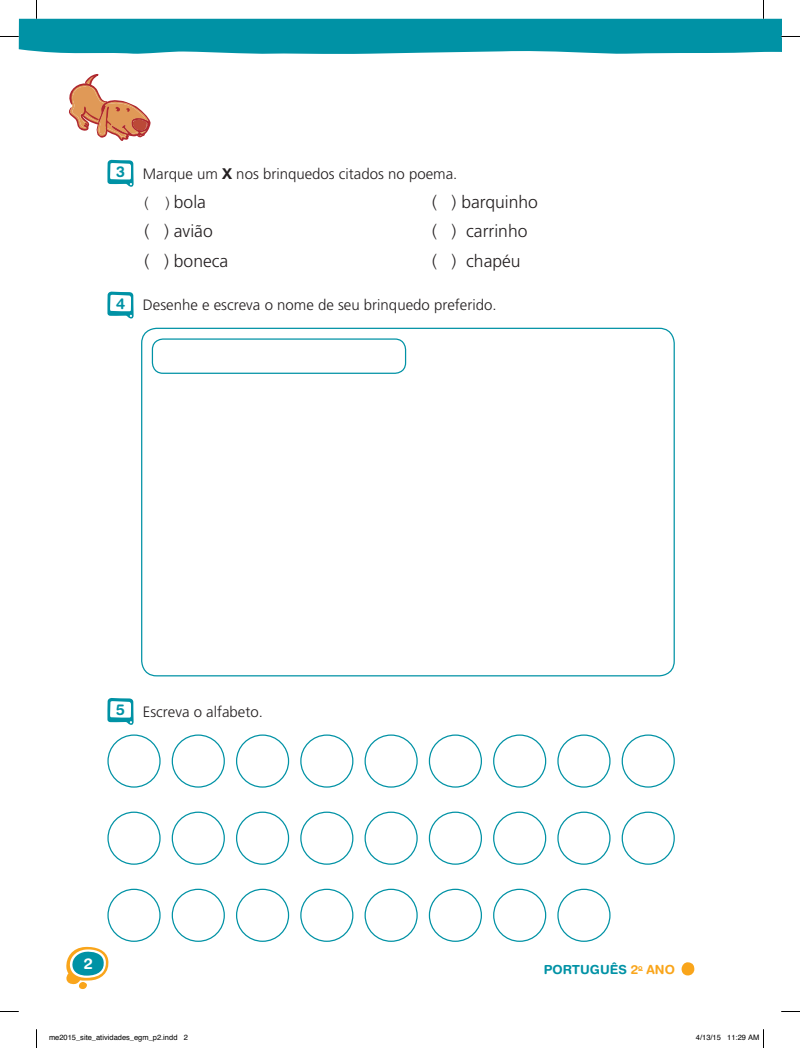
<style>
.page{position:relative;width:800px;height:1048px;background:#fff}
.page>*{position:absolute;margin:0;border:0;box-sizing:border-box;transform-origin:0 0}
.t1{font:300 17.5px/29.4px "Frutiger LT Std";color:#231f20}
.t2{font:300 15px "Frutiger LT Std";color:#231f20}
.t3{font:700 15px "Helvetica Rounded LT Std";color:#fff}
.t4{font:700 12.5px "Helvetica Rounded LT Std";color:#0092a5}
.t5{font:7.5px "Helvetica";color:#000}
.s1{font-family:"Helvetica Rounded LT Std";font-weight:700;color:#0092a5}
.s2{font-family:"Helvetica Neue LT Std";font-weight:700}
.s3{font-size:15px}
.s4{color:#f9a51b}
</style>
<div class="page">
<svg style="left:66px;top:946px;width:43px;height:43px"></svg>
<div style="left:681px;top:961px;width:13px;height:14px;background:#f9a51b;border-radius:50%"></div>
<svg style="left:69px;top:74px;width:82px;height:67px"></svg>
<svg style="left:107px;top:160px;width:27px;height:27px"></svg>
<svg style="left:107px;top:291px;width:27px;height:27px"></svg>
<svg style="left:107px;top:698px;width:27px;height:27px"></svg>
<div style="left:107px;top:734px;width:53px;height:53px;border:1px solid #0092a5;border-radius:50%"></div>
<div style="left:172px;top:734px;width:53px;height:53px;border:1px solid #0092a5;border-radius:50%"></div>
<div style="left:236px;top:734px;width:53px;height:53px;border:1px solid #0092a5;border-radius:50%"></div>
<div style="left:300px;top:734px;width:53px;height:53px;border:1px solid #0092a5;border-radius:50%"></div>
<div style="left:364px;top:734px;width:53px;height:53px;border:1px solid #0092a5;border-radius:50%"></div>
<div style="left:428px;top:734px;width:54px;height:53px;border:1px solid #0092a5;border-radius:50%"></div>
<div style="left:557px;top:734px;width:53px;height:53px;border:1px solid #0092a5;border-radius:50%"></div>
<div style="left:493px;top:734px;width:53px;height:53px;border:1px solid #0092a5;border-radius:50%"></div>
<div style="left:621px;top:734px;width:53px;height:53px;border:1px solid #0092a5;border-radius:50%"></div>
<div style="left:107px;top:811px;width:53px;height:53px;border:1px solid #0092a5;border-radius:50%"></div>
<div style="left:172px;top:811px;width:53px;height:53px;border:1px solid #0092a5;border-radius:50%"></div>
<div style="left:236px;top:811px;width:53px;height:53px;border:1px solid #0092a5;border-radius:50%"></div>
<div style="left:300px;top:811px;width:53px;height:53px;border:1px solid #0092a5;border-radius:50%"></div>
<div style="left:364px;top:811px;width:53px;height:53px;border:1px solid #0092a5;border-radius:50%"></div>
<div style="left:428px;top:811px;width:54px;height:53px;border:1px solid #0092a5;border-radius:50%"></div>
<div style="left:557px;top:811px;width:53px;height:53px;border:1px solid #0092a5;border-radius:50%"></div>
<div style="left:493px;top:811px;width:53px;height:53px;border:1px solid #0092a5;border-radius:50%"></div>
<div style="left:621px;top:811px;width:53px;height:53px;border:1px solid #0092a5;border-radius:50%"></div>
<div style="left:107px;top:888px;width:53px;height:53px;border:1px solid #0092a5;border-radius:50%"></div>
<div style="left:172px;top:888px;width:53px;height:53px;border:1px solid #0092a5;border-radius:50%"></div>
<div style="left:236px;top:888px;width:53px;height:53px;border:1px solid #0092a5;border-radius:50%"></div>
<div style="left:300px;top:888px;width:53px;height:53px;border:1px solid #0092a5;border-radius:50%"></div>
<div style="left:364px;top:888px;width:53px;height:53px;border:1px solid #0092a5;border-radius:50%"></div>
<div style="left:428px;top:888px;width:54px;height:53px;border:1px solid #0092a5;border-radius:50%"></div>
<div style="left:557px;top:888px;width:53px;height:53px;border:1px solid #0092a5;border-radius:50%"></div>
<div style="left:493px;top:888px;width:53px;height:53px;border:1px solid #0092a5;border-radius:50%"></div>
<div style="left:152px;top:338px;width:254px;height:36px;border:1px solid #0092a5;border-radius:11px"></div>
<svg style="left:0;top:1011px;width:19px;height:1px"></svg>
<svg style="left:781px;top:1011px;width:18px;height:1px"></svg>
<svg style="left:36px;top:1029px;width:1px;height:18px"></svg>
<svg style="left:0;top:0;width:799px;height:54px"></svg>
<svg style="left:763px;top:1029px;width:1px;height:18px"></svg>
<p class="t2" style="left:116px;top:165px;width:342px"><span class="s1">3</span> Marque um <span class="s2">X</span> nos brinquedos citados no poema.</p>
<p class="t1" style="left:145px;top:187px;width:85px"><span class="s3">( )</span> bola<br>( ) avião<br>( ) boneca</p>
<p class="t1" style="left:432px;top:187px;width:107px">( ) barquinho ( ) carrinho<br>( ) chapéu</p>
<p class="t2" style="left:116px;top:297px;width:382px"><span class="s1">4</span> Desenhe e escreva o nome de seu brinquedo preferido.</p>
<p class="t2" style="left:116px;top:703px;width:148px"><span class="s1">5</span> Escreva o alfabeto.</p>
<p class="t3" style="left:84px;top:954px;width:10px">2</p>
<p class="t4" style="left:543px;top:961px;width:132px">PORTUGUÊS <span class="s4">2</span><sup>o</sup> <span class="s4">ANO</span></p>
<p class="t5" style="left:49px;top:1031px;width:140px">me2015_site_atividades_egm_p2.indd 2</p>
<p class="t5" style="left:695px;top:1031px;width:65px">4/13/15 11:29 AM</p>
</div>
